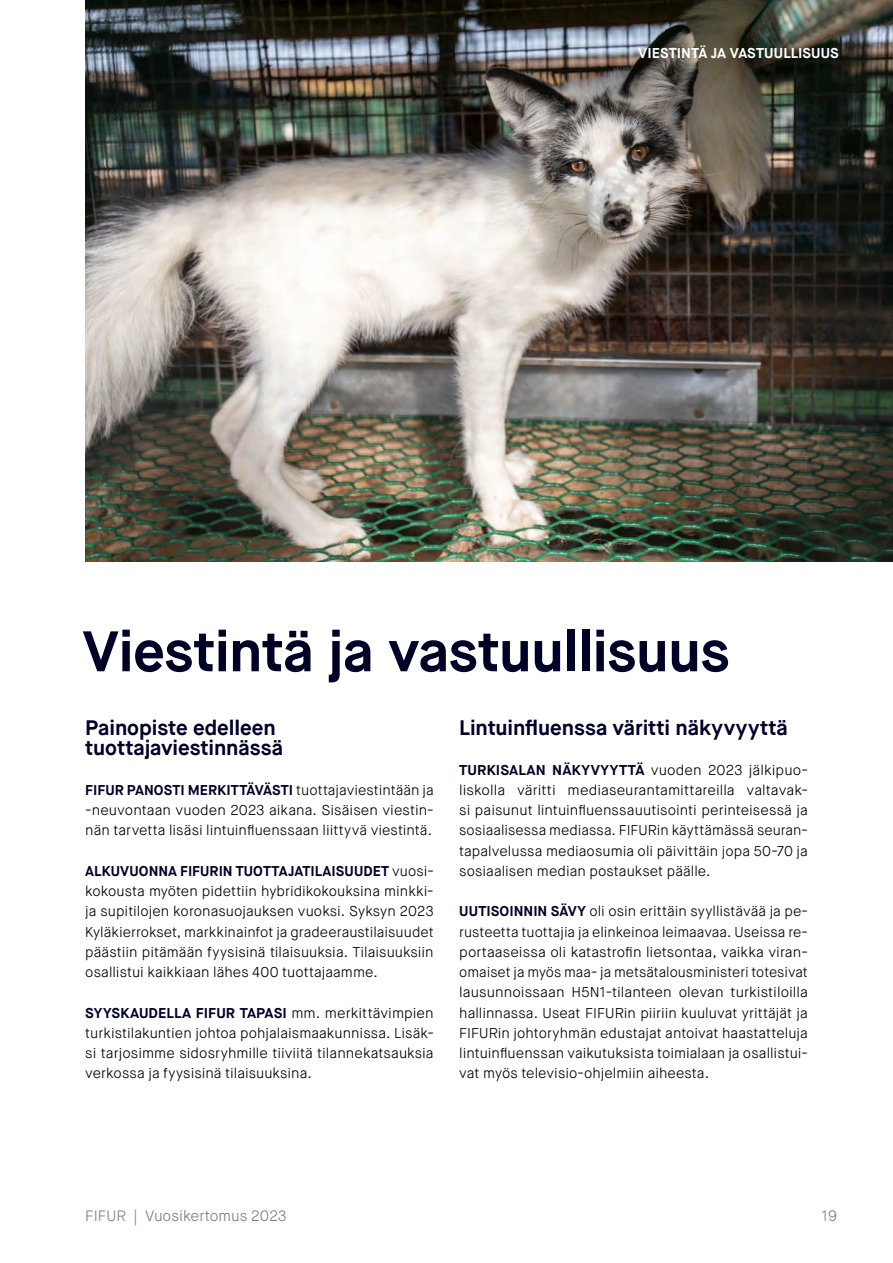
<style>
.page{position:relative;width:893px;height:1263px;background:#fff}
.page>*{position:absolute;margin:0;border:0;box-sizing:border-box;transform-origin:0 0}
.H1_Otsikko{font:700 57px "Maison Neue";letter-spacing:-.015em;color:#000027}
.H2_Väliotsikko{font:700 21px/20.2px "Maison Neue";letter-spacing:-.005em;color:#000027}
.t1{font:300 15px "Maison Neue";color:#84787d}
.P_Leipis_anfangi{font:300 14.25px/20.2px "Maison Neue";color:#000;text-align:justify}
.P_Leipis_Maison_10_pt{font:700 14.25px "Maison Neue";letter-spacing:.005em;color:#fff}
.s1{font-weight:700;color:#000027}
</style>
<div class="page">
<img style="left:86px;top:0;width:807px;height:561px">
<p class="P_Leipis_Maison_10_pt" style="left:638px;top:44px;width:202px">VIESTINTÄ JA VASTUULLISUUS</p>
<h1 class="H1_Otsikko" style="left:83px;top:615px;width:649px">Viestintä ja vastuullisuus</h1>
<h2 class="H2_Väliotsikko" style="left:85px;top:718px;width:199px">Painopiste edelleen tuottajaviestinnässä</h2>
<p class="P_Leipis_anfangi" style="left:85px;top:780px;width:350px"><span class="s1">FIFUR PANOSTI MERKITTÄVÄSTI</span> tuottajaviestintään ja -neuvontaan vuoden 2023 aikana. Sisäisen viestin&shy;nän tarvetta lisäsi lintuinfluenssaan liittyvä viestintä.</p>
<p class="P_Leipis_anfangi" style="left:85px;top:861px;width:350px"><span class="s1">ALKUVUONNA FIFURIN TUOTTAJATILAISUUDET</span> vuosi&shy;kokousta myöten pidettiin hybridikokouksina minkki&shy;ja supitilojen koronasuojauksen vuoksi. Syksyn 2023<br>Kyläkierrokset, markkinainfot ja gradeeraustilaisuudet päästiin pitämään fyysisinä tilaisuuksia. Tilaisuuksiin osallistui kaikkiaan lähes 400 tuottajaamme.</p>
<p class="P_Leipis_anfangi" style="left:85px;top:1003px;width:350px"><span class="s1">SYYSKAUDELLA FIFUR TAPASI</span> mm. merkittävimpien turkistilakuntien johtoa pohjalaismaakunnissa. Lisäk&shy;si tarjosimme sidosryhmille tiiviitä tilannekatsauksia verkossa ja fyysisinä tilaisuuksina.</p>
<h2 class="H2_Väliotsikko" style="left:459px;top:718px;width:330px">Lintuinfluenssa väritti näkyvyyttä</h2>
<p class="P_Leipis_anfangi" style="left:459px;top:760px;width:350px"><span class="s1">TURKISALAN NÄKYVYYTTÄ</span> vuoden 2023 jälkipuo&shy;liskolla väritti mediaseurantamittareilla valtavak&shy;si paisunut lintuinfluenssauutisointi perinteisessä ja sosiaalisessa mediassa. FIFURin käyttämässä seuran&shy;tapalvelussa mediaosumia oli päivittäin jopa 50-70 ja sosiaalisen median postaukset päälle.</p>
<p class="P_Leipis_anfangi" style="left:459px;top:901px;width:350px"><span class="s1">UUTISOINNIN SÄVY</span> oli osin erittäin syyllistävää ja pe&shy;rusteetta tuottajia ja elinkeinoa leimaavaa. Useissa re&shy;portaaseissa oli katastrofin lietsontaa, vaikka viran&shy;omaiset ja myös maa- ja metsätalousministeri totesivat lausunnoissaan H5N1-tilanteen olevan turkistiloilla hallinnassa. Useat FIFURin piiriin kuuluvat yrittäjät ja FIFURin johtoryhmän edustajat antoivat haastatteluja lintuinfluenssan vaikutuksista toimialaan ja osallistui&shy;vat myös televisio-ohjelmiin aiheesta.</p>
<p class="t1" style="left:85px;top:1206px;width:203px">FIFUR | Vuosikertomus 2023</p>
<p class="t1" style="left:821px;top:1206px;width:17px">19</p>
</div>
